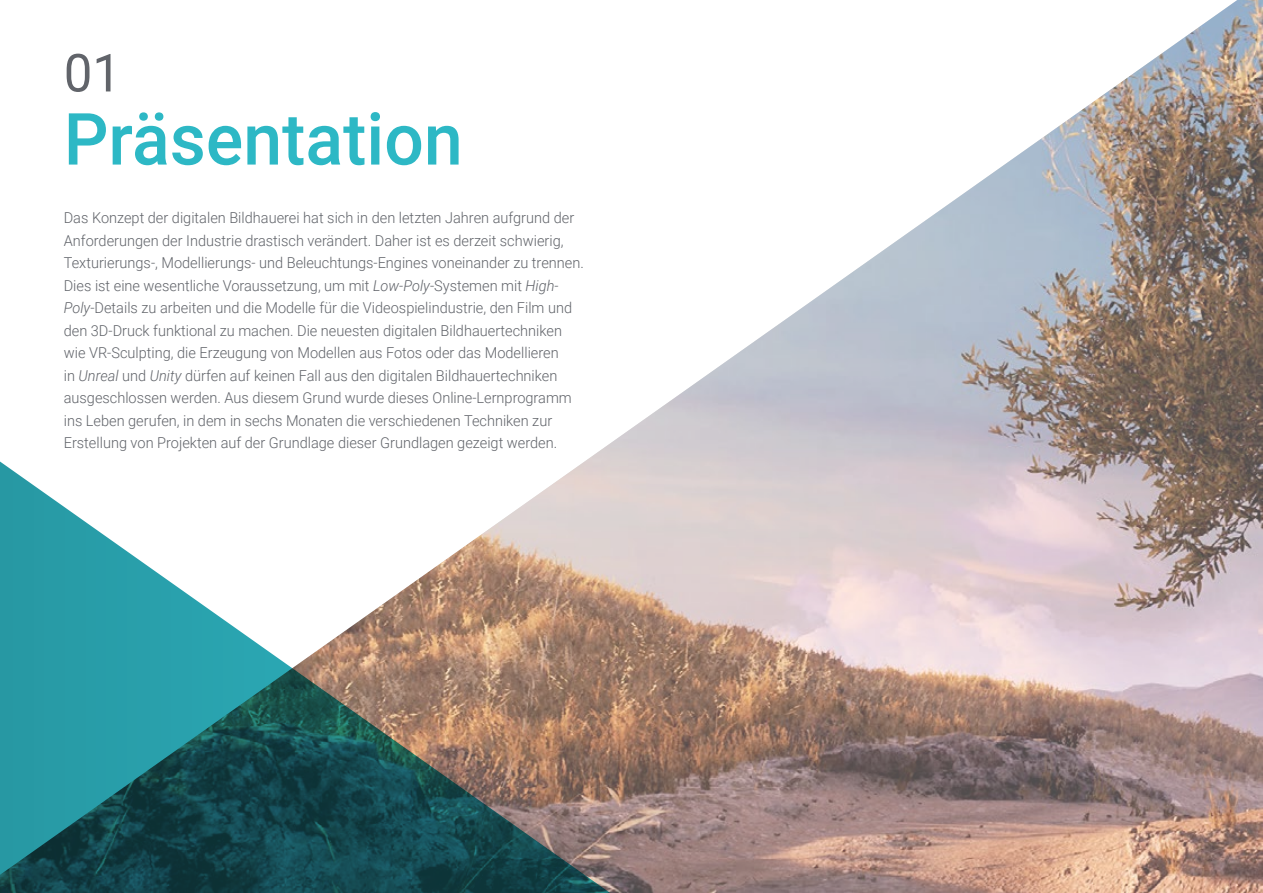
<style>
.page{position:relative;width:1263px;height:893px;background:#fff}
.page>*{position:absolute;margin:0;border:0;box-sizing:border-box;transform-origin:0 0}
.t1{font:500 72px "Roboto";color:#2db8c5}
.t2{font:52.5px "Roboto";color:#61646a}
.t3{font:300 15px/22.5px "Roboto";color:#61646a}
.s1{font-style:italic}
</style>
<div class="page">
<img style="left:607px;top:0;width:656px;height:893px">
<svg style="left:0;top:446px;width:640px;height:447px"></svg>
<h2 class="t2" style="left:64px;top:36px;width:59px">01</h2>
<h1 class="t1" style="left:64px;top:89px;width:400px">Präsentation</h1>
<p class="t3" style="left:64px;top:206px;width:522px">Das Konzept der digitalen Bildhauerei hat sich in den letzten Jahren aufgrund der Anforderungen der Industrie drastisch verändert. Daher ist es derzeit schwierig, Texturierungs-, Modellierungs- und Beleuchtungs-Engines voneinander zu trennen.<br>Dies ist eine wesentliche Voraussetzung, um mit <span class="s1">Low-Poly</span>-Systemen mit <span class="s1">High-Poly</span>-Details zu arbeiten und die Modelle für die Videospielindustrie, den Film und den 3D-Druck funktional zu machen. Die neuesten digitalen Bildhauertechniken wie VR-Sculpting, die Erzeugung von Modellen aus Fotos oder das Modellieren<br>in <span class="s1">Unreal</span> und <span class="s1">Unity</span> dürfen auf keinen Fall aus den digitalen Bildhauertechniken ausgeschlossen werden. Aus diesem Grund wurde dieses Online-Lernprogramm ins Leben gerufen, in dem in sechs Monaten die verschiedenen Techniken zur Erstellung von Projekten auf der Grundlage dieser Grundlagen gezeigt werden.</p>
</div>
